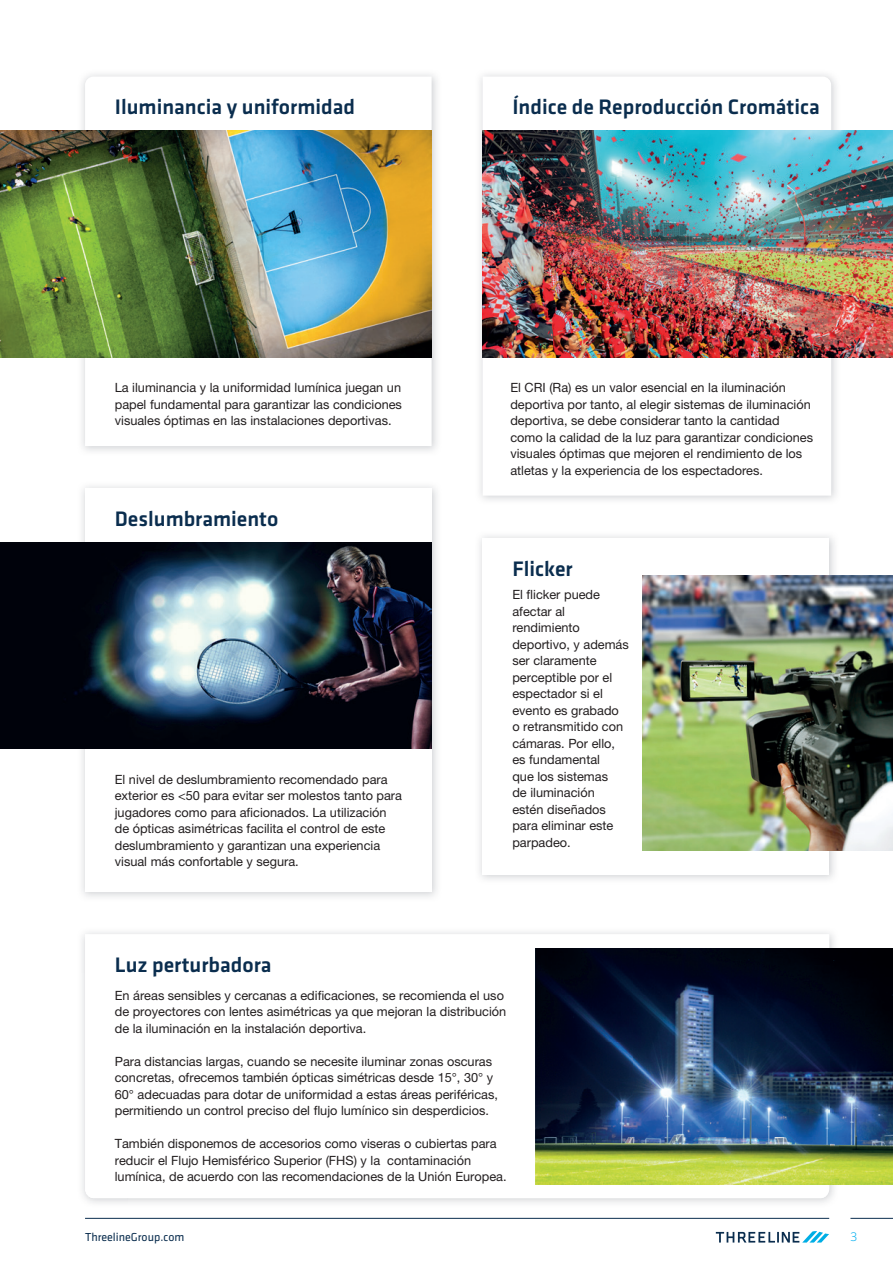
<style>
.page{position:relative;width:893px;height:1263px;background:#fff}
.page>*{position:absolute;margin:0;border:0;box-sizing:border-box;transform-origin:0 0}
.t1{font:500 21.75px "Klavika";color:#0a2d4e}
.t2{font:12.75px/16.5px "Helvetica Neue LT Pro";color:#231f20}
.t3{font:12px "Klavika";color:#0a2d4e}
.t4{font:300 12px "Noto Sans";color:#00aeef}
</style>
<div class="page">
<svg style="left:716px;top:1231px;width:113px;height:11px"></svg>
<hr style="left:85px;top:1218px;width:744px;height:1px;background:#0a2d4e">
<hr style="left:850px;top:1218px;width:43px;height:1px;background:#0a2d4e">
<img style="left:78px;top:74px;width:359px;height:377px">
<svg style="left:85px;top:77px;width:347px;height:369px"></svg>
<img style="left:480px;top:74px;width:361px;height:426px">
<svg style="left:483px;top:77px;width:348px;height:419px"></svg>
<img style="left:78px;top:486px;width:359px;height:411px">
<div style="left:85px;top:489px;width:347px;height:403px;background:#fff"></div>
<img style="left:479px;top:536px;width:360px;height:344px">
<div style="left:483px;top:538px;width:346px;height:337px;background:#fff"></div>
<img style="left:0;top:131px;width:432px;height:226px">
<img style="left:0;top:543px;width:432px;height:206px">
<img style="left:642px;top:575px;width:251px;height:275px">
<img style="left:483px;top:131px;width:410px;height:226px">
<img style="left:128px;top:1184px;width:711px;height:19px">
<svg style="left:85px;top:948px;width:744px;height:250px"></svg>
<img style="left:536px;top:948px;width:357px;height:236px">
<h1 class="t1" style="left:115px;top:95px;width:242px">Iluminancia y uniformidad</h1>
<p class="t2" style="left:115px;top:379px;width:289px;text-align:justify">La iluminancia y la uniformidad lumínica juegan un papel fundamental para garantizar las condiciones visuales óptimas en las instalaciones deportivas.</p>
<h1 class="t1" style="left:115px;top:507px;width:165px">Deslumbramiento</h1>
<p class="t2" style="left:115px;top:771px;width:289px">El nivel de deslumbramiento recomendado para exterior es &lt;50 para evitar ser molestos tanto para jugadores como para aficionados. La utilización de ópticas asimétricas facilita el control de este deslumbramiento y garantizan una experiencia visual más confortable y segura.</p>
<h1 class="t1" style="left:512px;top:95px;width:309px">Índice de Reproducción Cromática</h1>
<p class="t2" style="left:510px;top:379px;width:304px">El CRI (Ra) es un valor esencial en la iluminación deportiva por tanto, al elegir sistemas de iluminación deportiva, se debe considerar tanto la cantidad como la calidad de la luz para garantizar condiciones visuales óptimas que mejoren el rendimiento de los atletas y la experiencia de los espectadores.</p>
<h1 class="t1" style="left:512px;top:557px;width:62px">Flicker</h1>
<p class="t2" style="left:512px;top:586px;width:118px">El flicker puede afectar al rendimiento deportivo, y además ser claramente perceptible por el espectador si el evento es grabado o retransmitido con cámaras. Por ello, es fundamental<br>que los sistemas<br>de iluminación estén diseñados para eliminar este parpadeo.</p>
<h1 class="t1" style="left:115px;top:953px;width:158px">Luz perturbadora</h1>
<p class="t2" style="left:115px;top:987px;width:393px">En áreas sensibles y cercanas a edificaciones, se recomienda el uso de proyectores con lentes asimétricas ya que mejoran la distribución de la iluminación en la instalación deportiva.</p>
<p class="t2" style="left:115px;top:1053px;width:385px">Para distancias largas, cuando se necesite iluminar zonas oscuras concretas, ofrecemos también ópticas simétricas desde 15°, 30° y 60° adecuadas para dotar de uniformidad a estas áreas periféricas, permitiendo un control preciso del flujo lumínico sin desperdicios.</p>
<p class="t2" style="left:115px;top:1135px;width:393px">También disponemos de accesorios como viseras o cubiertas para reducir el Flujo Hemisférico Superior (FHS) y la contaminación lumínica, de acuerdo con las recomendaciones de la Unión Europea.</p>
<p class="t3" style="left:85px;top:1231px;width:101px">ThreelineGroup.com</p>
<p class="t4" style="left:850px;top:1230px;width:8px">3</p>
</div>
